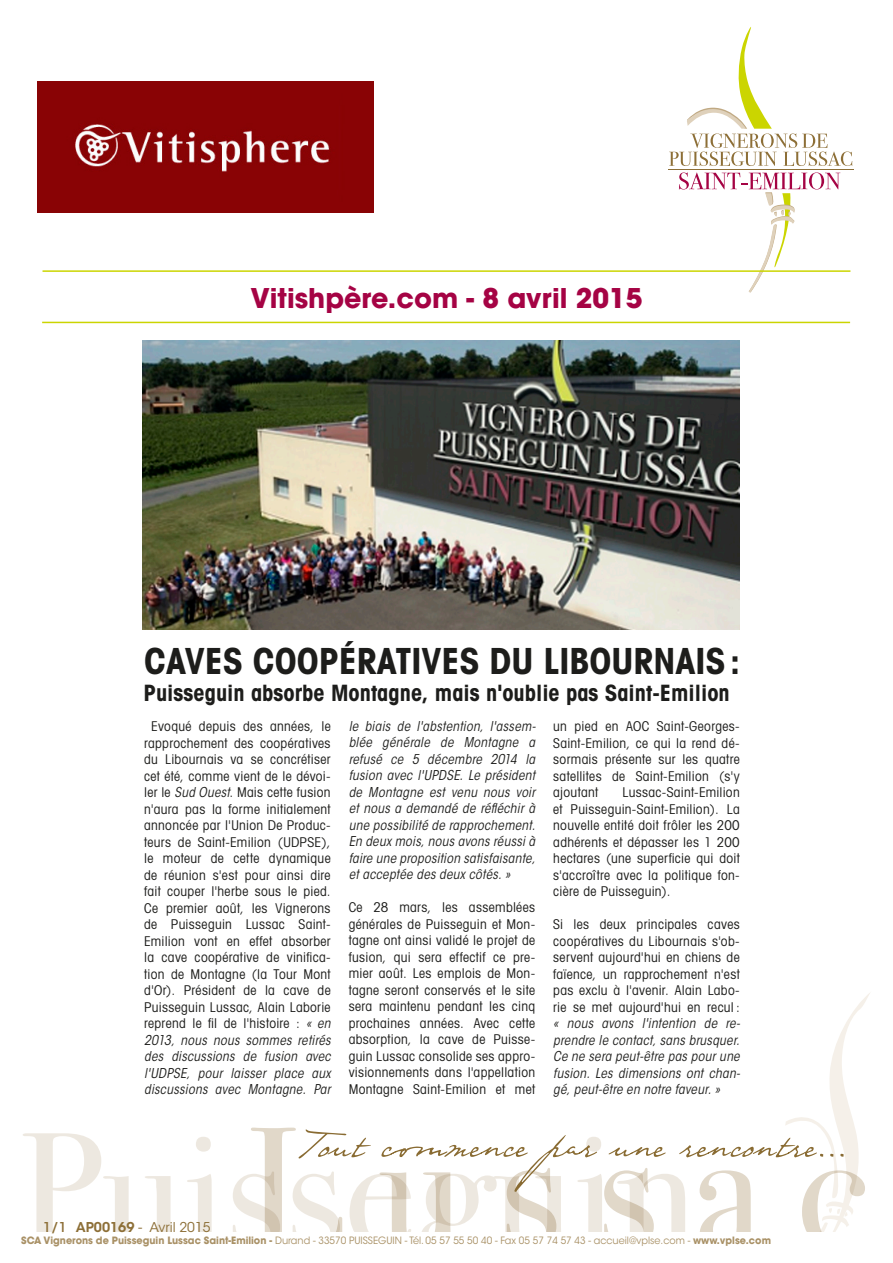
<style>
.page{position:relative;width:893px;height:1263px;background:#fff}
.page>*{position:absolute;margin:0;border:0;box-sizing:border-box;transform-origin:0 0}
.t1{font:700 condensed 36px "Avant Garde";color:#1d1d1b}
.t2{font:700 27px "ITC Avant Garde Std";color:#a50344}
.t3{font:700 condensed 22.5px "Avant Garde";color:#1d1d1b}
.t4{font:condensed 13.5px/16.5px "Avant Garde";letter-spacing:.025em;color:#1d1d1b;text-align:justify}
.t5{font:italic condensed 13.5px/16.5px "ITC Avant Garde Std";letter-spacing:.02em;color:#1d1d1b;text-align:justify}
.t6{font:13.5px "ITC Avant Garde Std";color:#8d6f37}
.t7{font:500 13.5px "ITC Avant Garde Std";color:#8d6f37}
.t8{font:10.05px "ITC Avant Garde Std";color:#a99166;scale:.96 1}
.s1{font-family:"ITC Avant Garde Std";font-style:italic}
.s2{font-weight:600}
.s3{font-weight:700}
</style>
<div class="page">
<svg style="left:23px;top:1133px;width:276px;height:99px"></svg>
<svg style="left:299px;top:993px;width:571px;height:239px"></svg>
<hr style="left:669px;top:169px;width:185px;height:1px;background:#8d6f37">
<svg style="left:669px;top:27px;width:183px;height:139px"></svg>
<svg style="left:679px;top:172px;width:161px;height:121px"></svg>
<hr style="left:42px;top:322px;width:808px;height:1px;background:#cbd500">
<hr style="left:43px;top:270px;width:807px;height:2px;background:#cbd500">
<img style="left:143px;top:341px;width:597px;height:288px">
<img style="left:37px;top:81px;width:337px;height:131px">
<p class="t2" style="left:250px;top:280px;width:394px">Vitishpère.com - 8 avril 2015</p>
<p class="t1" style="left:144px;top:638px;width:598px">CAVES COOPÉRATIVES DU LIBOURNAIS:</p>
<p class="t3" style="left:144px;top:679px;width:588px">Puisseguin absorbe Montagne, mais n'oublie pas Saint-Emilion</p>
<p class="t4" style="left:144px;top:718px;width:188px;text-align:center">Evoqué depuis des années, le rapprochement des coopératives du Libournais va se concrétiser cet été, comme vient de le dévoi&shy;ler le <span class="s1">Sud Ouest</span>. Mais cette fusion n'aura pas la forme initialement annoncée par l'Union De Produc&shy;teurs de Saint-Emilion (UDPSE), le moteur de cette dynamique de réunion s'est pour ainsi dire fait couper l'herbe sous le pied.<br>Ce premier août, les Vignerons de Puisseguin Lussac Saint-<br>Emilion vont en effet absorber la cave coopérative de vinifica&shy;tion de Montagne (la Tour Mont d'Or). Président de la cave de<br>Puisseguin Lussac, Alain Laborie reprend le fil de l'histoire : <span class="s1">« en<br>2013, nous nous sommes retirés des discussions de fusion avec l'UDPSE, pour laisser place aux discussions avec Montagne. Par</span></p>
<p class="t5" style="left:349px;top:718px;width:188px">le biais de l'abstention, l'assem&shy;blée générale de Montagne a refusé ce 5 décembre 2014 la fusion avec l'UPDSE. Le président de Montagne est venu nous voir et nous a demandé de réfléchir à une possibilité de rapprochement.<br>En deux mois, nous avons réussi à faire une proposition satisfaisante, et acceptée des deux côtés. »</p>
<p class="t4" style="left:349px;top:899px;width:188px">Ce 28 mars, les assemblées générales de Puisseguin et Mon&shy;tagne ont ainsi validé le projet de fusion, qui sera effectif ce pre&shy;mier août. Les emplois de Mon&shy;tagne seront conservés et le site sera maintenu pendant les cinq prochaines années. Avec cette absorption, la cave de Puisse&shy;guin Lussac consolide ses appro&shy;visionnements dans l'appellation Montagne Saint-Emilion et met</p>
<p class="t4" style="left:553px;top:718px;width:188px">un pied en AOC Saint-Georges-Saint-Emilion, ce qui la rend dé&shy;sormais présente sur les quatre satellites de Saint-Emilion (s'y ajoutant</p>
<p class="t4" style="left:553px;top:784px;width:188px;text-indent:69px">Lussac-Saint-Emilion et Puisseguin-Saint-Emilion). La nouvelle entité doit frôler les 200 adhérents et dépasser les 1 200 hectares (une superficie qui doit s'accroître avec la politique fon&shy;cière de Puisseguin).</p>
<p class="t4" style="left:553px;top:916px;width:188px">Si les deux principales caves coopératives du Libournais s'ob&shy;servent aujourd'hui en chiens de faïence, un rapprochement n'est pas exclu à l'avenir. Alain Labo&shy;rie se met aujourd'hui en recul : <span class="s1">« nous avons l'intention de re&shy;prendre le contact, sans brusquer.<br>Ce ne sera peut-être pas pour une fusion. Les dimensions ont chan&shy;gé, peut-être en notre faveur. »</span></p>
<p class="t7" style="left:43px;top:1218px;width:25px">1/1</p>
<p class="t6" style="left:76px;top:1218px;width:136px"><span class="s2">AP00169</span> - Avril 2015</p>
<p class="t8" style="left:21px;top:1235px;width:782px"><span class="s3">SCA Vignerons de Puisseguin Lussac Saint-Emilion -</span> Durand - 33570 PUISSEGUIN - Tél. 05 57 55 50 40 - Fax 05 57 74 57 43 - accueil@vplse.com - <span class="s3">www.vplse.com</span></p>
</div>
